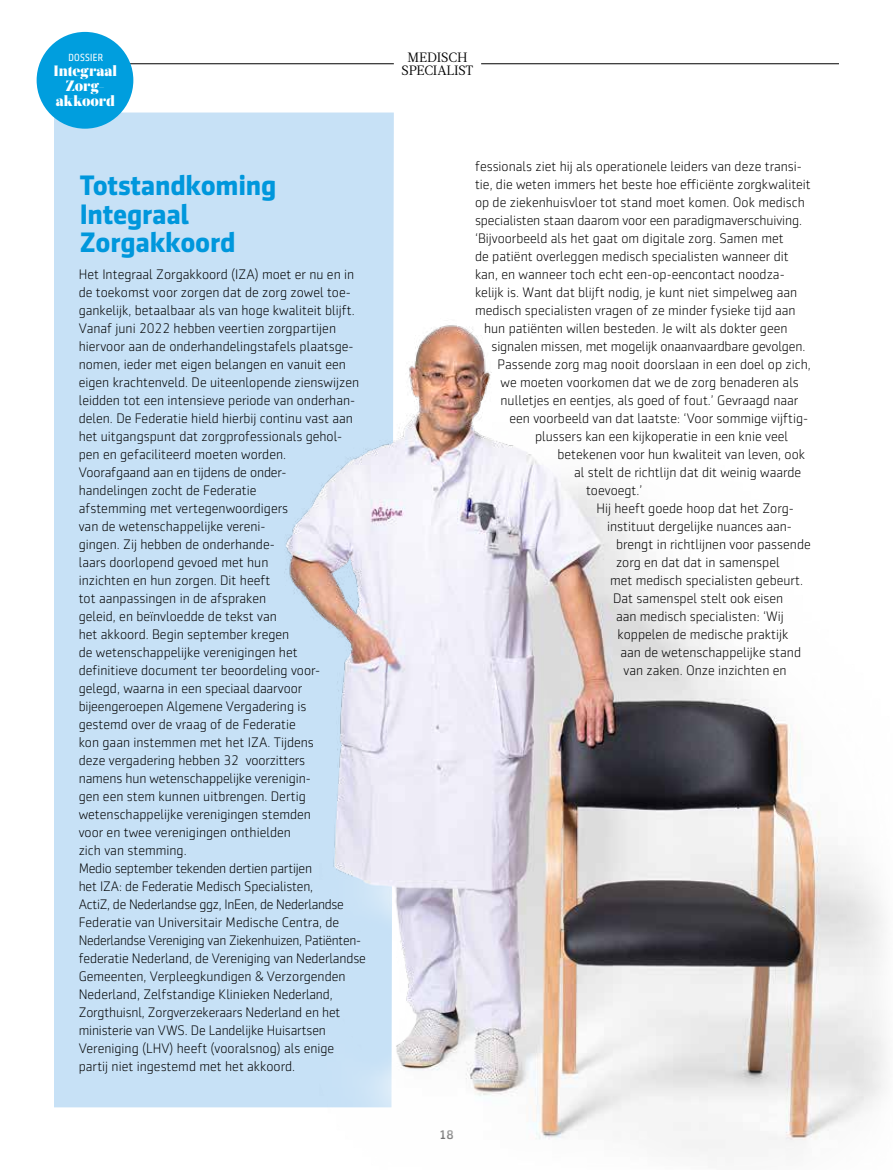
<style>
.page{position:relative;width:893px;height:1170px;background:#fff}
.page>*{position:absolute;margin:0;border:0;box-sizing:border-box;transform-origin:0 0}
.t1{font:700 28.5px/28.5px "Sentico Sans DT";letter-spacing:-.01em;color:#0097dc}
.t2{font:900 15px/15px "Prumo Display";letter-spacing:-.005em;color:#fff;text-align:center}
.t3{font:300 13.95px/18px "Sentico Sans DT";color:#000}
.t4{font:13.5px/13.5px "Acta";letter-spacing:-.01em;color:#000;text-align:center}
.t5{font:500 12.75px "Sentico Sans DT";color:#000}
.t6{font:10.5px "Sentico Sans DT Cond";letter-spacing:.02em;color:#fff}
</style>
<div class="page">
<hr style="left:481px;top:63px;width:358px;height:1px;background:#000">
<hr style="left:54px;top:63px;width:340px;height:1px;background:#000">
<div style="left:54px;top:112px;width:340px;height:995px;background:#c7e1f6"></div>
<div style="left:37px;top:32px;width:96px;height:97px;background:#009ede;border-radius:50%"></div>
<img style="left:163px;top:242px;width:723px;height:910px">
<p class="t6" style="left:69px;top:51px;width:36px">DOSSIER</p>
<p class="t2" style="left:54px;top:64px;width:65px">Integraal<br>Zorg&shy;akkoord</p>
<h1 class="t1" style="left:80px;top:171px;width:198px">Totstandkoming<br>Integraal<br>Zorgakkoord</h1>
<p class="t3" style="left:79px;top:265px;width:289px">Het Integraal Zorgakkoord (IZA) moet er nu en in de toekomst voor zorgen dat de zorg zowel toe&shy;gankelijk, betaalbaar als van hoge kwaliteit blijft.<br>Vanaf juni 2022 hebben veertien zorgpartijen hiervoor aan de onderhandelingstafels plaatsge&shy;nomen, ieder met eigen belangen en vanuit een eigen krachtenveld. De uiteenlopende zienswijzen leidden tot een intensieve periode van onderhan&shy;delen. De Federatie hield hierbij continu vast aan het uitgangspunt dat zorgprofessionals gehol&shy;pen en gefaciliteerd moeten worden.<br>Voorafgaand aan en tijdens de onder-<br>handelingen zocht de Federatie<br>afstemming met vertegenwoordigers<br>van de wetenschappelijke vereni-<br>gingen. Zij hebben de onderhande-<br>laars doorlopend gevoed met hun<br>inzichten en hun zorgen. Dit heeft<br>tot aanpassingen in de afspraken<br>geleid, en beïnvloedde de tekst van<br>het akkoord. Begin september kregen<br>de wetenschappelijke verenigingen het<br>definitieve document ter beoordeling voor-<br>gelegd, waarna in een speciaal daarvoor bijeengeroepen Algemene Vergadering is<br>gestemd over de vraag of de Federatie<br>kon gaan instemmen met het IZA. Tijdens<br>deze vergadering hebben 32 voorzitters<br>namens hun wetenschappelijke verenigin-<br>gen een stem kunnen uitbrengen. Dertig wetenschappelijke verenigingen stemden<br>voor en twee verenigingen onthielden<br>zich van stemming.<br>Medio september tekenden dertien partijen<br>het IZA: de Federatie Medisch Specialisten,<br>ActiZ, de Nederlandse ggz, InEen, de Nederlandse Federatie van Universitair Medische Centra, de Nederlandse Vereniging van Ziekenhuizen, Patiënten&shy;federatie Nederland, de Vereniging van Nederlandse Gemeenten, Verpleegkundigen &amp; Verzorgenden Nederland, Zelfstandige Klinieken Nederland, Zorgthuisnl, Zorgverzekeraars Nederland en het ministerie van VWS. De Landelijke Huisartsen Vereniging (LHV) heeft (vooralsnog) als enige partij niet ingestemd met het akkoord.</p>
<p class="t4" style="left:402px;top:51px;width:73px">MEDISCH<br>SPECIALIST</p>
<p class="t3" style="left:475px;top:157px;width:328px">fessionals ziet hij als operationele leiders van deze transi-</p>
<p class="t3" style="left:475px;top:175px;width:337px">tie, die weten immers het beste hoe efficiënte zorgkwaliteit</p>
<p class="t3" style="left:475px;top:193px;width:331px">op de ziekenhuisvloer tot stand moet komen. Ook medisch</p>
<p class="t3" style="left:475px;top:211px;width:328px">specialisten staan daarom voor een paradigmaverschuiving.</p>
<p class="t3" style="left:475px;top:229px;width:310px">‘Bijvoorbeeld als het gaat om digitale zorg. Samen met</p>
<p class="t3" style="left:475px;top:247px;width:315px">de patiënt overleggen medisch specialisten wanneer dit</p>
<p class="t3" style="left:475px;top:265px;width:311px">kan, en wanneer toch echt een-op-eencontact noodza-</p>
<p class="t3" style="left:475px;top:283px;width:324px">kelijk is. Want dat blijft nodig, je kunt niet simpelweg aan</p>
<p class="t3" style="left:475px;top:301px;width:322px">medisch specialisten vragen of ze minder fysieke tijd aan</p>
<p class="t3" style="left:484px;top:319px;width:305px">hun patiënten willen besteden. Je wilt als dokter geen</p>
<p class="t3" style="left:491px;top:337px;width:315px">signalen missen, met mogelijk onaanvaardbare gevolgen.</p>
<p class="t3" style="left:497px;top:355px;width:315px">Passende zorg mag nooit doorslaan in een doel op zich,</p>
<p class="t3" style="left:500px;top:373px;width:300px">we moeten voorkomen dat we de zorg benaderen als</p>
<p class="t3" style="left:500px;top:391px;width:299px">nulletjes en eentjes, als goed of fout.’ Gevraagd naar</p>
<p class="t3" style="left:509px;top:409px;width:298px">een voorbeeld van dat laatste: ‘Voor sommige vijftig-</p>
<p class="t3" style="left:535px;top:427px;width:255px">plussers kan een kijkoperatie in een knie veel</p>
<p class="t3" style="left:557px;top:445px;width:249px">betekenen voor hun kwaliteit van leven, ook</p>
<p class="t3" style="left:574px;top:463px;width:229px">al stelt de richtlijn dat dit weinig waarde</p>
<p class="t3" style="left:586px;top:481px;width:58px">toevoegt.’</p>
<p class="t3" style="left:596px;top:499px;width:197px">Hij heeft goede hoop dat het Zorg-</p>
<p class="t3" style="left:607px;top:517px;width:186px">instituut dergelijke nuances aan-</p>
<p class="t3" style="left:616px;top:535px;width:196px">brengt in richtlijnen voor passende</p>
<p class="t3" style="left:616px;top:553px;width:165px">zorg en dat dat in samenspel</p>
<p class="t3" style="left:610px;top:571px;width:195px">met medisch specialisten gebeurt.</p>
<p class="t3" style="left:613px;top:589px;width:172px">Dat samenspel stelt ook eisen</p>
<p class="t3" style="left:616px;top:607px;width:169px">aan medisch specialisten: ‘Wij</p>
<p class="t3" style="left:617px;top:625px;width:172px">koppelen de medische praktijk</p>
<p class="t3" style="left:620px;top:643px;width:182px">aan de wetenschappelijke stand</p>
<p class="t3" style="left:623px;top:661px;width:165px">van zaken. Onze inzichten en</p>
<p class="t5" style="left:439px;top:1127px;width:16px">18</p>
</div>
